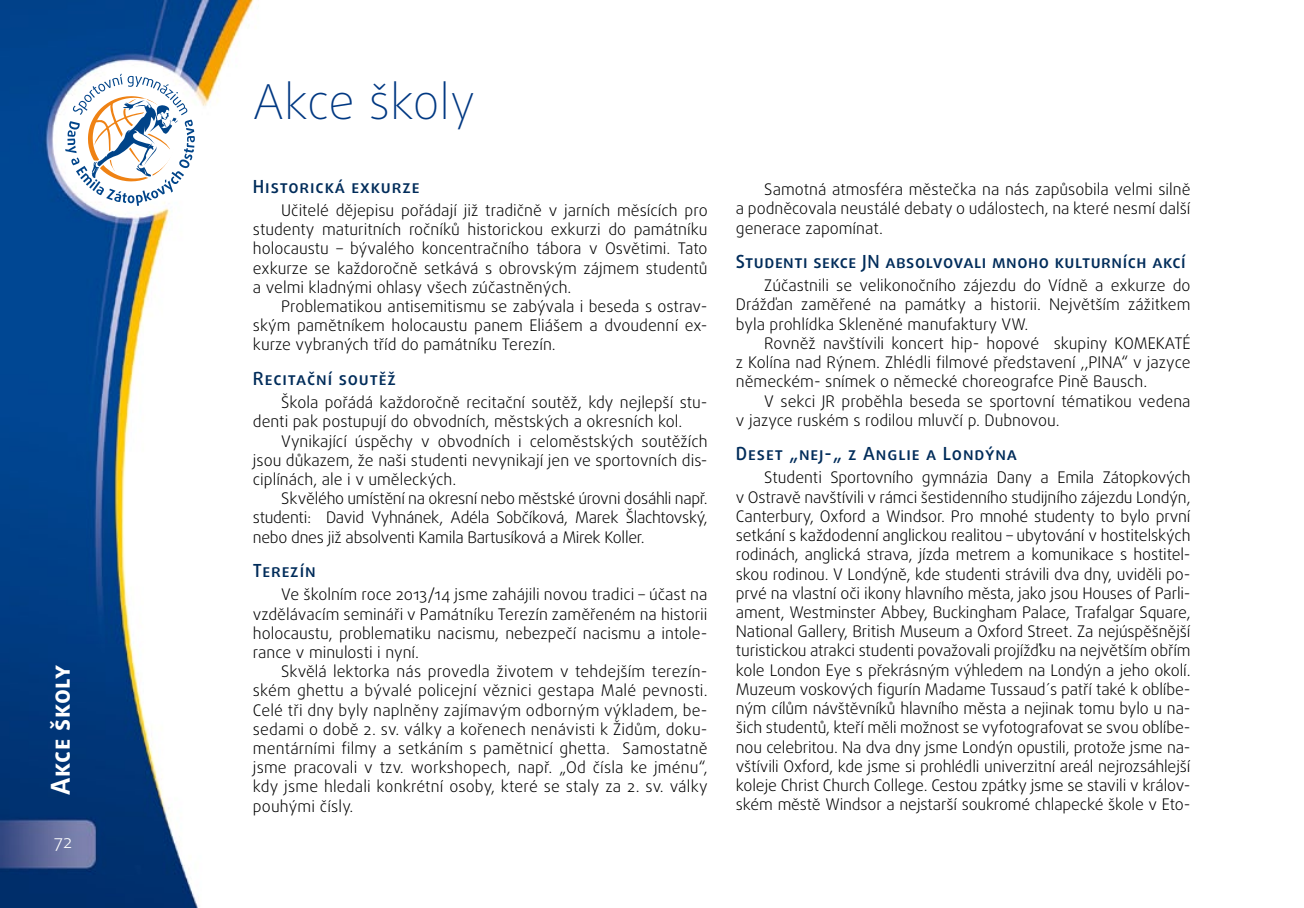
<style>
.page{position:relative;width:1304px;height:908px;background:#fff}
.page>*{position:absolute;margin:0;border:0;box-sizing:border-box;transform-origin:0 0}
.t1{font:100 48px "Daxline Pro";color:#003882}
.t2{font:700 26px "Daxline Pro";letter-spacing:.025em;color:#fff}
.t3{font:500 18px "Daxline Pro";letter-spacing:.05em;color:#002c5a}
.t4{font:500 18px "Daxline Pro";letter-spacing:.03em;color:#002c5a}
.t5{font:300 18px "Daxline Pro";color:#fff}
.t6{font:300 16px/19.2px "Daxline Pro";color:#000;text-align:justify}
</style>
<div class="page">
<img style="left:0;top:0;width:254px;height:907px">
<svg style="left:65px;top:74px;width:130px;height:132px"></svg>
<h2 class="t2" style="left:43px;top:794px;width:131px;rotate:-90deg">Akce školy</h2>
<p class="t5" style="left:54px;top:829px;width:20px">72</p>
<h1 class="t1" style="left:253px;top:70px;width:224px">Akce školy</h1>
<p class="t3" style="left:253px;top:174px;width:168px">Historická exkurze</p>
<p class="t6" style="left:253px;top:201px;width:456px;text-indent:28px">Učitelé dějepisu pořádají již tradičně v jarních měsících pro studenty maturitních ročníků historickou exkurzi do památníku holocaustu – bývalého koncentračního tábora v Osvětimi. Tato exkurze se každoročně setkává s obrovským zájmem studentů a velmi kladnými ohlasy všech zúčastněných.</p>
<p class="t6" style="left:253px;top:297px;width:456px;text-indent:28px">Problematikou antisemitismu se zabývala i beseda s ostrav&shy;ským pamětníkem holocaustu panem Eliášem a dvoudenní ex&shy;kurze vybraných tříd do památníku Terezín.</p>
<p class="t3" style="left:253px;top:366px;width:145px">Recitační soutěž</p>
<p class="t6" style="left:253px;top:393px;width:456px;text-indent:28px">Škola pořádá každoročně recitační soutěž, kdy nejlepší stu&shy;denti pak postupují do obvodních, městských a okresních kol.</p>
<p class="t6" style="left:253px;top:431px;width:456px;text-indent:28px">Vynikající úspěchy v obvodních i celoměstských soutěžích jsou důkazem, že naši studenti nevynikají jen ve sportovních dis&shy;ciplínách, ale i v uměleckých.</p>
<p class="t6" style="left:253px;top:489px;width:456px;text-indent:28px">Skvělého umístění na okresní nebo městské úrovni dosáhli např. studenti: David Vyhnánek, Adéla Sobčíková, Marek Šlachtovský, nebo dnes již absolventi Kamila Bartusíková a Mirek Koller.</p>
<p class="t3" style="left:253px;top:558px;width:64px">Terezín</p>
<p class="t6" style="left:253px;top:585px;width:456px;text-indent:28px">Ve školním roce 2013/14 jsme zahájili novou tradici – účast na vzdělávacím semináři v Památníku Terezín zaměřeném na historii holocaustu, problematiku nacismu, nebezpečí nacismu a intole&shy;rance v minulosti i nyní.</p>
<p class="t6" style="left:253px;top:661px;width:456px;text-indent:28px">Skvělá lektorka nás provedla životem v tehdejším terezín&shy;ském ghettu a bývalé policejní věznici gestapa Malé pevnosti.<br>Celé tři dny byly naplněny zajímavým odborným výkladem, be&shy;sedami o době 2. sv. války a kořenech nenávisti k Židům, doku&shy;mentárními filmy a setkáním s pamětnicí ghetta. Samostatně jsme pracovali v tzv. workshopech, např. „Od čísla ke jménu“, kdy jsme hledali konkrétní osoby, které se staly za 2. sv. války pouhými čísly.</p>
<p class="t6" style="left:736px;top:180px;width:456px;text-indent:28px">Samotná atmosféra městečka na nás zapůsobila velmi silně a podněcovala neustálé debaty o událostech, na které nesmí další generace zapomínat.</p>
<p class="t4" style="left:736px;top:249px;width:451px">Studenti sekce JN absolvovali mnoho kulturních akcí</p>
<p class="t6" style="left:736px;top:276px;width:456px;text-indent:28px">Zúčastnili se velikonočního zájezdu do Vídně a exkurze do Drážďan zaměřené na památky a historii. Největším zážitkem byla prohlídka Skleněné manufaktury VW.</p>
<p class="t6" style="left:736px;top:333px;width:456px;text-indent:28px">Rovněž navštívili koncert hip- hopové skupiny KOMEKATÉ z Kolína nad Rýnem. Zhlédli filmové představení ,,PINA“ v jazyce německém- snímek o německé choreografce Pině Bausch.</p>
<p class="t6" style="left:736px;top:391px;width:456px;text-indent:28px">V sekci JR proběhla beseda se sportovní tématikou vedena v jazyce ruském s rodilou mluvčí p. Dubnovou.</p>
<p class="t3" style="left:736px;top:441px;width:283px">Deset „nej-„ z Anglie a Londýna</p>
<p class="t6" style="left:736px;top:468px;width:456px;text-indent:28px">Studenti Sportovního gymnázia Dany a Emila Zátopkových v Ostravě navštívili v rámci šestidenního studijního zájezdu Londýn, Canterbury, Oxford a Windsor. Pro mnohé studenty to bylo první setkání s každodenní anglickou realitou – ubytování v hostitelských rodinách, anglická strava, jízda metrem a komunikace s hostitel&shy;skou rodinou. V Londýně, kde studenti strávili dva dny, uviděli po&shy;prvé na vlastní oči ikony hlavního města, jako jsou Houses of Parli&shy;ament, Westminster Abbey, Buckingham Palace, Trafalgar Square, National Gallery, British Museum a Oxford Street. Za nejúspěšnější turistickou atrakci studenti považovali projížďku na největším obřím kole London Eye s překrásným výhledem na Londýn a jeho okolí.<br>Muzeum voskových figurín Madame Tussaud´s patří také k oblíbe&shy;ným cílům návštěvníků hlavního města a nejinak tomu bylo u na&shy;šich studentů, kteří měli možnost se vyfotografovat se svou oblíbe&shy;nou celebritou. Na dva dny jsme Londýn opustili, protože jsme na&shy;vštívili Oxford, kde jsme si prohlédli univerzitní areál nejrozsáhlejší koleje Christ Church College. Cestou zpátky jsme se stavili v králov&shy;ském městě Windsor a nejstarší soukromé chlapecké škole v Eto-</p>
</div>
